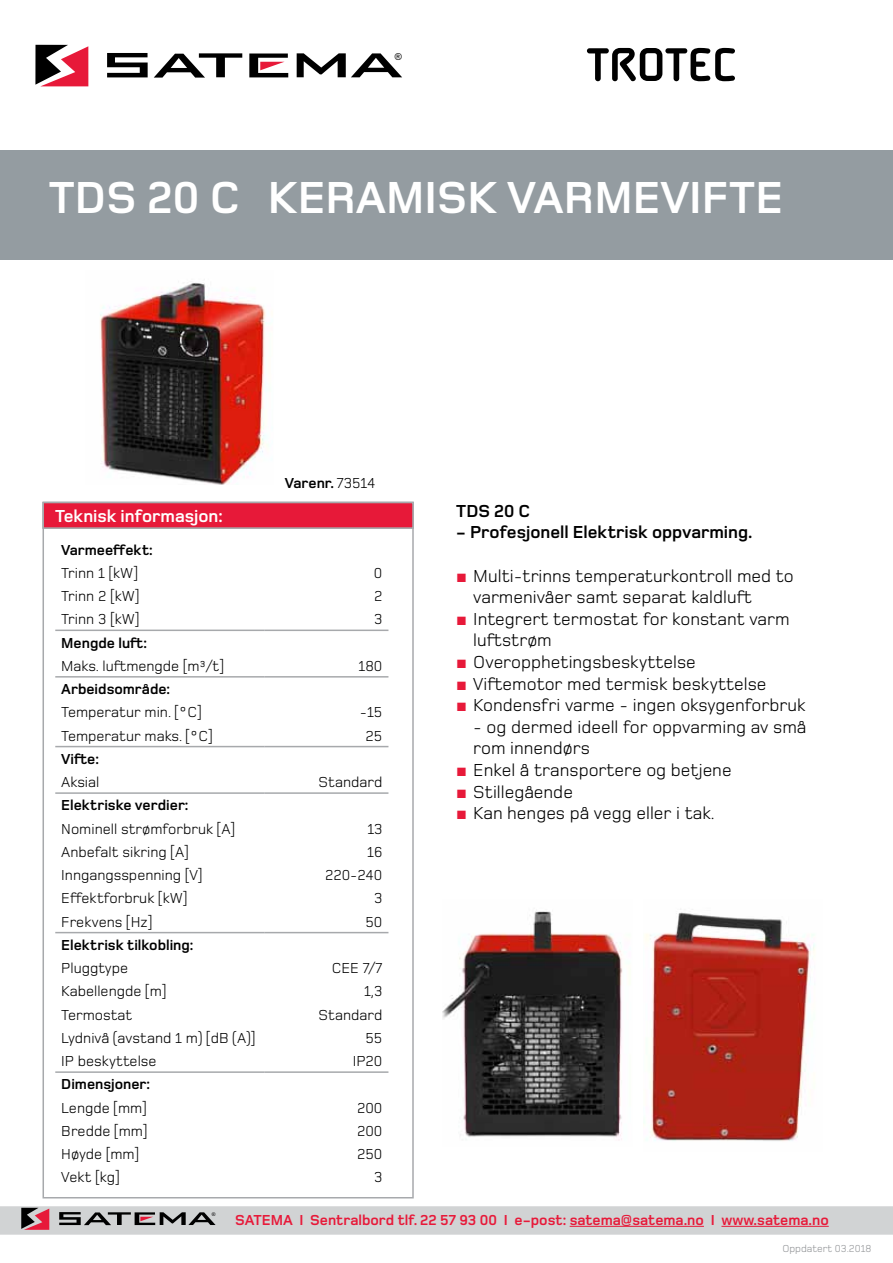
<style>
.page{position:relative;width:893px;height:1263px;background:#fff}
.page>*{position:absolute;margin:0;border:0;box-sizing:border-box;transform-origin:0 0}
.t1{font:700 51px "Alega";color:#000}
.t2{font:700 46.5px "Foundry Monoline";color:#fff}
.t3{font:18px/21.6px "Foundry Monoline";color:#000}
.t4{font:700 18px "Foundry Monoline";color:#000}
.t5{font:700 18px "Foundry Monoline";color:#fff}
.t6{font:15px "Foundry Monoline";color:#000}
.t7{font:700 15px "Foundry Monoline";color:#000}
.t8{font:700 15px "Foundry Monoline";color:#e71939}
.t9{font:10.5px "Foundry Monoline";color:#939598}
.t10{font:9.6px "Arial";color:#000}
.t11{font:5.1px "Arial";color:#000}
.s1{font-weight:400}
.s2{font-family:"Arial";color:#e71939}
</style>
<div class="page">
<svg style="left:35px;top:45px;width:53px;height:41px"></svg>
<svg style="left:107px;top:53px;width:41px;height:24px"></svg>
<svg style="left:154px;top:53px;width:88px;height:25px"></svg>
<svg style="left:297px;top:53px;width:105px;height:24px"></svg>
<svg style="left:249px;top:54px;width:39px;height:23px"></svg>
<svg style="left:0;top:1206px;width:893px;height:29px;background:#c9c8ca"></svg>
<hr style="left:570px;top:1226px;width:134px;height:1px;background:#e71939">
<hr style="left:721px;top:1226px;width:108px;height:1px;background:#e71939">
<div style="left:0;top:150px;width:893px;height:109px;background:#949ca1"></div>
<hr style="left:55px;top:1071px;width:209px;height:2px;background:#a7a9ac">
<hr style="left:264px;top:1071px;width:124px;height:2px;background:#a7a9ac">
<hr style="left:55px;top:932px;width:209px;height:1px;background:#a7a9ac">
<hr style="left:264px;top:932px;width:124px;height:1px;background:#a7a9ac">
<hr style="left:55px;top:792px;width:209px;height:2px;background:#a7a9ac">
<hr style="left:264px;top:792px;width:124px;height:2px;background:#a7a9ac">
<hr style="left:55px;top:629px;width:209px;height:2px;background:#a7a9ac">
<hr style="left:264px;top:629px;width:124px;height:2px;background:#a7a9ac">
<hr style="left:55px;top:676px;width:209px;height:1px;background:#a7a9ac">
<hr style="left:264px;top:676px;width:124px;height:1px;background:#a7a9ac">
<hr style="left:55px;top:746px;width:209px;height:1px;background:#a7a9ac">
<hr style="left:264px;top:746px;width:124px;height:1px;background:#a7a9ac">
<div style="left:43px;top:502px;width:371px;height:27px;background:#e71939;border:2px solid #a7a9ac"></div>
<img style="left:100px;top:283px;width:168px;height:202px">
<img style="left:443px;top:911px;width:180px;height:229px">
<img style="left:644px;top:909px;width:171px;height:232px">
<p class="t10" style="left:395px;top:50px;width:9px">®</p>
<h1 class="t1" style="left:586px;top:38px;width:152px">TROTEC</h1>
<h2 class="t2" style="left:49px;top:173px;width:336px">TDS 20 C keramis</h2>
<h2 class="t2" style="left:467px;top:173px;width:288px">k varmevifte</h2>
<p class="t5" style="left:55px;top:506px;width:169px">Teknisk informasjon:</p>
<p class="t7" style="left:285px;top:475px;width:92px">Varenr. <span class="s1">73514</span></p>
<p class="t7" style="left:61px;top:542px;width:93px">Varmeeffekt:</p>
<p class="t6" style="left:61px;top:565px;width:78px">Trinn 1 [kW]</p>
<p class="t6" style="left:374px;top:565px;width:10px">0</p>
<p class="t6" style="left:61px;top:588px;width:80px">Trinn 2 [kW]</p>
<p class="t6" style="left:374px;top:588px;width:10px">2</p>
<p class="t6" style="left:61px;top:611px;width:80px">Trinn 3 [kW]</p>
<p class="t6" style="left:374px;top:611px;width:10px">3</p>
<p class="t7" style="left:61px;top:635px;width:87px">Mengde luft:</p>
<p class="t6" style="left:61px;top:658px;width:164px">Maks. luftmengde [m³/t]</p>
<p class="t6" style="left:359px;top:658px;width:25px">180</p>
<p class="t7" style="left:61px;top:681px;width:110px">Arbeidsområde:</p>
<p class="t6" style="left:61px;top:704px;width:142px">Temperatur min. [°C]</p>
<p class="t6" style="left:360px;top:704px;width:24px">-15</p>
<p class="t6" style="left:61px;top:728px;width:153px">Temperatur maks. [°C]</p>
<p class="t6" style="left:366px;top:728px;width:18px">25</p>
<p class="t7" style="left:61px;top:751px;width:39px">Vifte:</p>
<p class="t6" style="left:61px;top:774px;width:40px">Aksial</p>
<p class="t6" style="left:319px;top:774px;width:65px">Standard</p>
<p class="t7" style="left:61px;top:797px;width:129px">Elektriske verdier:</p>
<p class="t6" style="left:61px;top:821px;width:175px">Nominell strømforbruk [A]</p>
<p class="t6" style="left:367px;top:821px;width:17px">13</p>
<p class="t6" style="left:61px;top:844px;width:129px">Anbefalt sikring [A]</p>
<p class="t6" style="left:367px;top:844px;width:17px">16</p>
<p class="t6" style="left:61px;top:867px;width:143px">Inngangsspenning [V]</p>
<p class="t6" style="left:325px;top:867px;width:59px">220-240</p>
<p class="t6" style="left:61px;top:890px;width:128px">Effektforbruk [kW]</p>
<p class="t6" style="left:374px;top:890px;width:10px">3</p>
<p class="t6" style="left:61px;top:914px;width:92px">Frekvens [Hz]</p>
<p class="t6" style="left:365px;top:914px;width:19px">50</p>
<p class="t7" style="left:61px;top:937px;width:134px">Elektrisk tilkobling:</p>
<p class="t6" style="left:61px;top:960px;width:68px">Pluggtype</p>
<p class="t6" style="left:332px;top:960px;width:52px">CEE 7/7</p>
<p class="t6" style="left:61px;top:983px;width:106px">Kabellengde [m]</p>
<p class="t6" style="left:364px;top:983px;width:20px">1,3</p>
<p class="t6" style="left:61px;top:1007px;width:73px">Termostat</p>
<p class="t6" style="left:319px;top:1007px;width:65px">Standard</p>
<p class="t6" style="left:61px;top:1030px;width:195px">Lydnivå (avstand 1 m) [dB (A)]</p>
<p class="t6" style="left:365px;top:1030px;width:19px">55</p>
<p class="t6" style="left:61px;top:1053px;width:97px">IP beskyttelse</p>
<p class="t6" style="left:353px;top:1053px;width:31px">IP20</p>
<p class="t7" style="left:61px;top:1076px;width:90px">Dimensjoner:</p>
<p class="t6" style="left:61px;top:1100px;width:87px">Lengde [mm]</p>
<p class="t6" style="left:357px;top:1100px;width:27px">200</p>
<p class="t6" style="left:61px;top:1123px;width:88px">Bredde [mm]</p>
<p class="t6" style="left:357px;top:1123px;width:27px">200</p>
<p class="t6" style="left:61px;top:1146px;width:79px">Høyde [mm]</p>
<p class="t6" style="left:357px;top:1146px;width:27px">250</p>
<p class="t6" style="left:61px;top:1169px;width:60px">Vekt [kg]</p>
<p class="t6" style="left:374px;top:1169px;width:10px">3</p>
<p class="t4" style="left:456px;top:501px;width:76px">TDS 20 C</p>
<p class="t4" style="left:456px;top:523px;width:298px">- Profesjonell Elektrisk oppvarming.</p>
<p class="t3" style="left:473px;top:565px;width:322px;text-indent:-17px"><span class="s2">■</span> Multi-trinns temperaturkontroll med to varmenivåer samt separat kaldluft</p>
<p class="t3" style="left:473px;top:608px;width:318px;text-indent:-17px"><span class="s2">■</span> Integrert termostat for konstant varm luftstrøm</p>
<p class="t3" style="left:456px;top:651px;width:241px"><span class="s2">■</span> Overopphetingsbeskyttelse</p>
<p class="t3" style="left:456px;top:673px;width:312px"><span class="s2">■</span> Viftemotor med termisk beskyttelse</p>
<p class="t3" style="left:456px;top:694px;width:351px"><span class="s2">■</span> Kondensfri varme - ingen oksygenforbruk</p>
<p class="t3" style="left:473px;top:716px;width:335px">- og dermed ideell for oppvarming av små rom innendørs</p>
<p class="t3" style="left:456px;top:759px;width:277px"><span class="s2">■</span> Enkel å transportere og betjene</p>
<p class="t3" style="left:456px;top:781px;width:118px"><span class="s2">■</span> Stillegående</p>
<p class="t3" style="left:456px;top:802px;width:260px"><span class="s2">■</span> Kan henges på vegg eller i tak.</p>
<p class="t11" style="left:212px;top:1210px;width:5px">®</p>
<p class="t8" style="left:235px;top:1212px;width:595px">SATEMA I Sentralbord tlf. 22 57 93 00 I e-post: satema@satema.no I www.satema.no</p>
<p class="t9" style="left:782px;top:1243px;width:91px">Oppdatert 03.2018</p>
</div>
